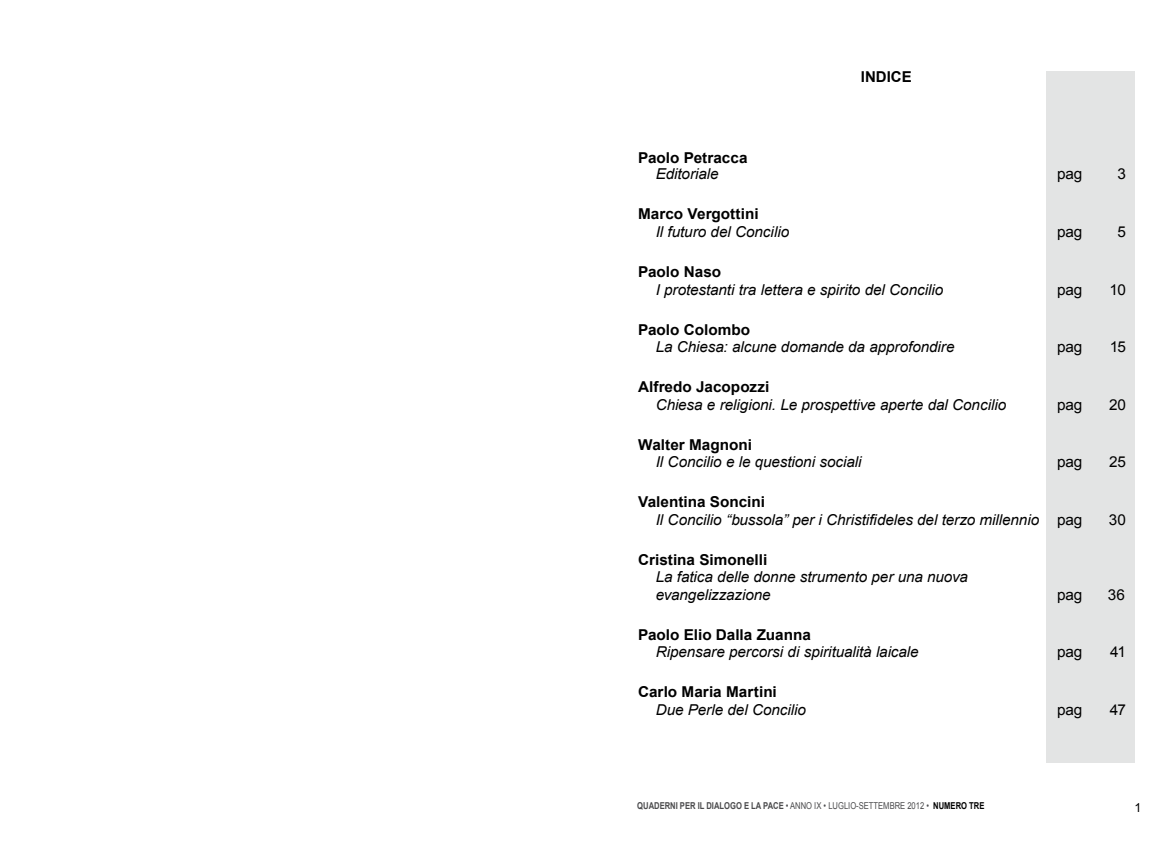
<style>
.page{position:relative;width:1170px;height:851px;background:#fff}
.page>*{position:absolute;margin:0;border:0;box-sizing:border-box;transform-origin:0 0}
.t1{font:italic 15px/17.5px "Arial";letter-spacing:-.005em;color:#000}
.t2{font:700 15px "Arial";color:#000}
.t3{font:15px "Arial";letter-spacing:-.01em;color:#000}
.t4{font:9.5px "Arial";color:#4b4b4d;scale:.8 1}
.s1{font-weight:700;font-style:normal}
.s2{font-style:normal}
.s3{font-weight:700}
.s4{font-weight:700;color:#000}
</style>
<div class="page">
<div style="left:1045px;top:71px;width:89px;height:691px;background:#e3e4e4"></div>
<p class="t2" style="left:860px;top:67px;width:52px">INDICE</p>
<p class="t2" style="left:638px;top:148px;width:111px">Paolo Petracca</p>
<p class="t1" style="left:655px;top:165px;width:64px">Editoriale</p>
<p class="t3" style="left:1057px;top:164px;width:27px">pag</p>
<p class="t3" style="left:1117px;top:164px;width:10px">3</p>
<p class="t2" style="left:638px;top:204px;width:122px">Marco Vergottini</p>
<p class="t1" style="left:655px;top:223px;width:135px">Il futuro del Concilio</p>
<p class="t3" style="left:1057px;top:222px;width:27px">pag</p>
<p class="t3" style="left:1117px;top:222px;width:10px">5</p>
<p class="t2" style="left:638px;top:262px;width:84px">Paolo Naso</p>
<p class="t1" style="left:655px;top:281px;width:289px">I protestanti tra lettera e spirito del Concilio</p>
<p class="t3" style="left:1057px;top:279px;width:27px">pag</p>
<p class="t3" style="left:1109px;top:279px;width:18px">10</p>
<p class="t2" style="left:638px;top:319px;width:113px">Paolo Colombo</p>
<p class="t1" style="left:655px;top:338px;width:300px">La Chiesa: alcune domande da approfondire</p>
<p class="t3" style="left:1057px;top:337px;width:27px">pag</p>
<p class="t3" style="left:1109px;top:337px;width:18px">15</p>
<p class="t2" style="left:638px;top:377px;width:133px">Alfredo Jacopozzi</p>
<p class="t1" style="left:655px;top:395px;width:352px">Chiesa e religioni. Le prospettive aperte dal Concilio</p>
<p class="t3" style="left:1057px;top:394px;width:27px">pag</p>
<p class="t3" style="left:1108px;top:394px;width:18px">20</p>
<p class="t2" style="left:638px;top:434px;width:115px">Walter Magnoni</p>
<p class="t1" style="left:655px;top:453px;width:207px">Il Concilio e le questioni sociali</p>
<p class="t3" style="left:1057px;top:452px;width:27px">pag</p>
<p class="t3" style="left:1108px;top:452px;width:18px">25</p>
<p class="t1" style="left:655px;top:493px;width:428px;text-indent:-17px"><span class="s1">Valentina Soncini<br></span>Il Concilio “bussola” per i Christifideles del terzo millennio <span class="s2">pag</span></p>
<p class="t3" style="left:1108px;top:509px;width:19px">30</p>
<p class="t2" style="left:638px;top:549px;width:131px">Cristina Simonelli</p>
<p class="t1" style="left:655px;top:568px;width:314px">La fatica delle donne strumento per una nuova evangelizzazione</p>
<p class="t3" style="left:1057px;top:584px;width:27px">pag</p>
<p class="t3" style="left:1107px;top:584px;width:19px">36</p>
<p class="t2" style="left:638px;top:624px;width:174px">Paolo Elio Dalla Zuanna</p>
<p class="t1" style="left:655px;top:643px;width:264px">Ripensare percorsi di spiritualità laicale</p>
<p class="t3" style="left:1057px;top:642px;width:27px">pag</p>
<p class="t3" style="left:1110px;top:642px;width:17px">41</p>
<p class="t2" style="left:638px;top:682px;width:140px">Carlo Maria Martini</p>
<p class="t1" style="left:655px;top:700px;width:152px">Due Perle del Concilio</p>
<p class="t3" style="left:1057px;top:699px;width:27px">pag</p>
<p class="t3" style="left:1109px;top:699px;width:18px">47</p>
<p class="t4" style="left:637px;top:799px;width:435px"><span class="s3">QUADERNI PER IL DIALOGO E LA PACE</span> • ANNO IX • LUGLIO-SETTEMBRE 2012 • <span class="s4">NUMERO TRE</span></p>
</div>
